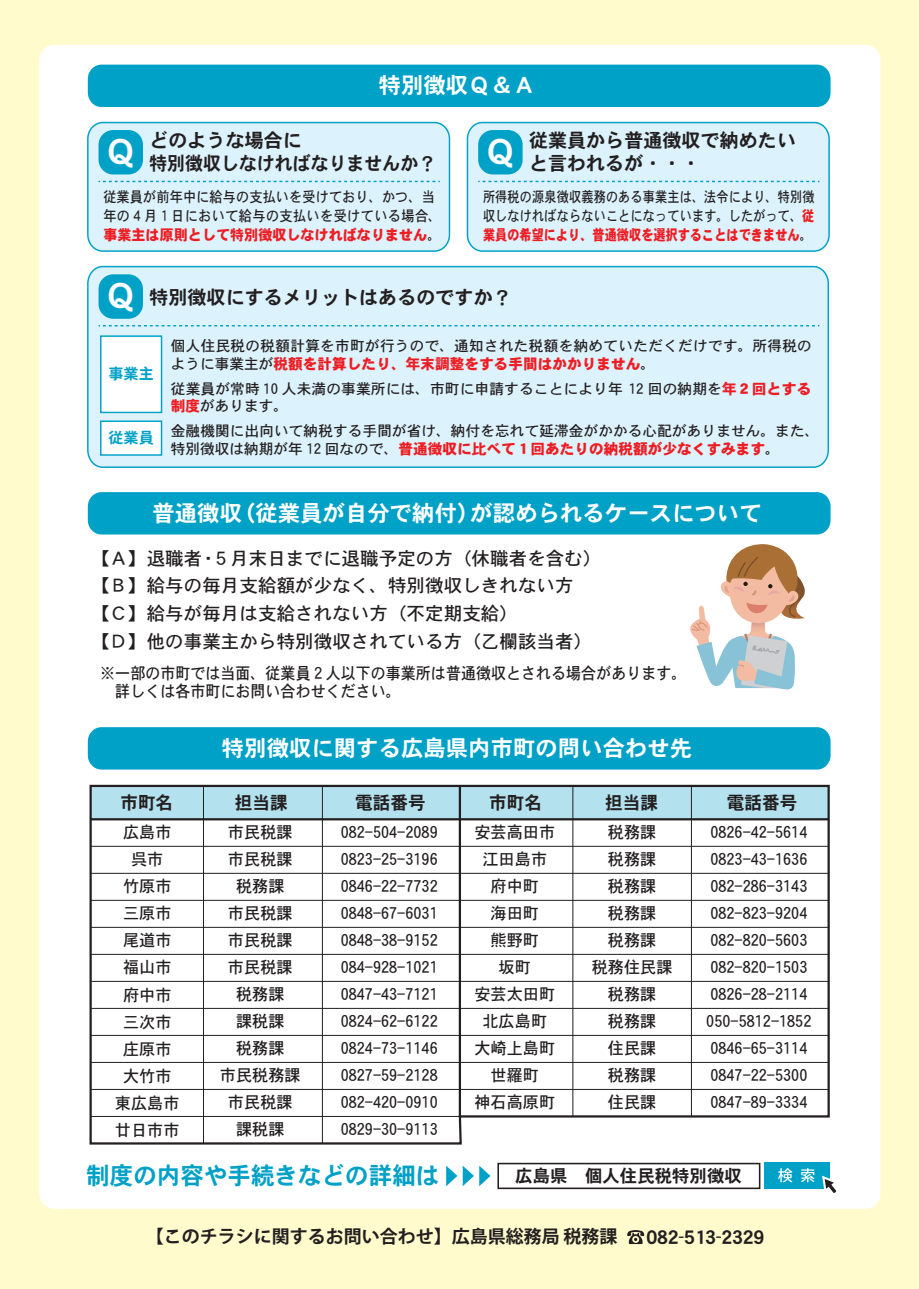
<style>
.page{position:relative;width:919px;height:1289px;background:#fff}
.page>*{position:absolute;margin:0;border:0;box-sizing:border-box;transform-origin:0 0}
.t1{font:24.15px "DFHS Gothic W7 WINP RKSJ H";color:#00a1c7}
.t2{font:22.35px "DFHS Gothic W7 WIN RKSJ H";color:#fff}
.t3{font:19.05px/23.4px "DFHS Gothic W7 WIN RKSJ H";color:#231f20}
.t4{font:18.9px "DFHS Gothic W7 WINP RKSJ H";color:#231f20}
.t5{font:18.6px/27.9px "DFHS Gothic W5 WIN RKSJ H";color:#231f20}
.t6{font:700 18px "Koz Go Pro";color:#231f20}
.t7{font:18px "DFHS Gothic W7 WIN RKSJ H";color:#231f20}
.t8{font:17.4px "DFHS Gothic W7 WINP RKSJ H";color:#231f20}
.t9{font:16.5px/27px "DFHS Gothic W5 WIN RKSJ H";color:#231f20;text-align:center}
.t10{font:16.5px/18px "DFHS Gothic W5 WIN RKSJ H";color:#231f20;scale:.91 1}
.t11{font:15.15px "DFHS Gothic W7 WIN RKSJ H";color:#00a1c7}
.t12{font:14.7px/17.5px "DFHS Gothic W5 WIN RKSJ H";letter-spacing:.01em;color:#231f20}
.t13{font:14.7px/19px "DFHS Gothic W5 WIN RKSJ H";letter-spacing:.01em;color:#231f20;text-align:justify;scale:.83 1}
.t14{font:14.7px/19px "DFHS Gothic W5 WIN RKSJ H";letter-spacing:.01em;color:#231f20;scale:.9 1}
.s1{font-family:"DFHS Gothic W9 WIN RKSJ H";color:#ee1d23}
.s2{font-size:34.65px;color:#fff}
</style>
<div class="page">
<div style="left:0;top:0;width:918px;height:1288px;background:#fffbcc"></div>
<div style="left:39px;top:45px;width:841px;height:1163px;background:#fff;border-radius:15px"></div>
<div style="left:88px;top:727px;width:742px;height:42px;background:#00a1c7;border-radius:14px"></div>
<div style="left:88px;top:492px;width:742px;height:42px;background:#00a1c7;border-radius:14px"></div>
<div style="left:88px;top:65px;width:742px;height:42px;background:#00a1c7;border-radius:14px"></div>
<svg style="left:690px;top:544px;width:115px;height:145px"></svg>
<div style="left:88px;top:122px;width:361px;height:129px;background:#dcf2fc;border-radius:16px"></div>
<div style="left:87px;top:122px;width:363px;height:130px;border:1px solid #00a1c7;border-radius:16px"></div>
<div style="left:98px;top:130px;width:45px;height:44px;background:#00a1c7;border-radius:15px"></div>
<svg style="left:98px;top:181px;width:342px;height:1px"></svg>
<div style="left:467px;top:122px;width:362px;height:129px;background:#dcf2fc;border-radius:16px"></div>
<div style="left:466px;top:122px;width:363px;height:130px;border:1px solid #00a1c7;border-radius:16px"></div>
<div style="left:478px;top:130px;width:44px;height:44px;background:#00a1c7;border-radius:15px"></div>
<svg style="left:478px;top:181px;width:341px;height:1px"></svg>
<div style="left:87px;top:265px;width:742px;height:203px;background:#dcf2fc"></div>
<div style="left:98px;top:274px;width:45px;height:45px;background:#00a1c7;border-radius:15px"></div>
<svg style="left:98px;top:325px;width:721px;height:1px"></svg>
<div style="left:100px;top:335px;width:62px;height:78px;background:#fff;border:1px solid #00a1c7"></div>
<div style="left:100px;top:420px;width:62px;height:35px;background:#fff;border:1px solid #00a1c7"></div>
<svg style="left:627px;top:1230px;width:17px;height:13px"></svg>
<svg style="left:89px;top:784px;width:741px;height:361px"></svg>
<div style="left:764px;top:1162px;width:66px;height:26px;background:#00a1c7"></div>
<div style="left:497px;top:1162px;width:263px;height:27px;background:#fff;border:2px solid #231f20"></div>
<svg style="left:778px;top:1168px;width:14px;height:14px"></svg>
<svg style="left:801px;top:1168px;width:13px;height:14px"></svg>
<svg style="left:820px;top:1175px;width:17px;height:18px"></svg>
<svg style="left:446px;top:1165px;width:44px;height:21px"></svg>
<p class="t2" style="left:378px;top:74px;width:158px">特別徴収Ｑ＆Ａ</p>
<p class="t3" style="left:103px;top:128px;width:334px;text-indent:46px">どのような場合に<br><sup>Ｑ</sup>特別徴収しなければなりませんか？</p>
<p class="t14" style="left:103px;top:187px;width:377px">従業員が前年中に給与の支払いを受けており、かつ、当年の４月１日において給与の支払いを受けている場合、<span class="s1">事業主は原則として特別徴収しなければなりません</span>。</p>
<p class="t3" style="left:483px;top:128px;width:314px;text-indent:46px">従業員から普通徴収で納めたい<br><sup>Ｑ</sup>と言われるが・・・</p>
<p class="t13" style="left:483px;top:187px;width:401px">所得税の源泉徴収義務のある事業主は、法令により、特別徴収しなければならないことになっています。したがって、<span class="s1">従業員の希望により、普通徴収を選択することはできません</span>。</p>
<p class="t3" style="left:103px;top:286px;width:410px"><span class="s2">Ｑ</span>特別徴収にするメリットはあるのですか？</p>
<p class="t12" style="left:171px;top:337px;width:642px">個人住民税の税額計算を市町が行うので、通知された税額を納めていただくだけです。所得税のように事業主が<span class="s1">税額を計算したり、年末調整をする手間はかかりません</span>。</p>
<p class="t11" style="left:108px;top:366px;width:47px">事業主</p>
<p class="t12" style="left:171px;top:380px;width:642px">従業員が常時 10 人未満の事業所には、市町に申請することにより年 12 回の納期を<span class="s1">年２回とする制度</span>があります。</p>
<p class="t12" style="left:171px;top:422px;width:650px">金融機関に出向いて納税する手間が省け、納付を忘れて延滞金がかかる心配がありません。また、特別徴収は納期が年 12 回なので、<span class="s1">普通徴収に比べて１回あたりの納税額が少なくすみます</span>。</p>
<p class="t11" style="left:108px;top:430px;width:47px">従業員</p>
<p class="t2" style="left:152px;top:501px;width:610px">普通徴収（従業員が自分で納付）が認められるケースについて</p>
<p class="t5" style="left:91px;top:544px;width:512px">【Ａ】退職者・５月末日までに退職予定の方（休職者を含む）【Ｂ】給与の毎月支給額が少なく、特別徴収しきれない方<br>【Ｃ】給与が毎月は支給されない方（不定期支給）<br>【Ｄ】他の事業主から特別徴収されている方（乙欄該当者）</p>
<p class="t10" style="left:100px;top:664px;width:645px">※一部の市町では当面、従業員２人以下の事業所は普通徴収とされる場合があります。　詳しくは各市町にお問い合わせください。</p>
<p class="t2" style="left:222px;top:736px;width:472px">特別徴収に関する広島県内市町の問い合わせ先</p>
<p class="t7" style="left:120px;top:793px;width:54px">市町名</p>
<p class="t7" style="left:235px;top:793px;width:54px">担当課</p>
<p class="t7" style="left:355px;top:793px;width:72px">電話番号</p>
<p class="t7" style="left:489px;top:793px;width:54px">市町名</p>
<p class="t7" style="left:605px;top:793px;width:54px">担当課</p>
<p class="t7" style="left:726px;top:793px;width:72px">電話番号</p>
<p class="t9" style="left:115px;top:819px;width:66px">広島市呉市<br>竹原市三原市尾道市福山市府中市三次市庄原市大竹市東広島市廿日市市</p>
<p class="t9" style="left:220px;top:819px;width:82px">市民税課市民税課税務課<br>市民税課市民税課市民税課税務課<br>課税課<br>税務課<br>市民税務課市民税課課税課</p>
<p class="t9" style="left:340px;top:819px;width:99px;text-align:justify">082-504-2089<br>0823-25-3196<br>0846-22-7732<br>0848-67-6031<br>0848-38-9152<br>084-928-1021<br>0847-43-7121<br>0824-62-6122<br>0824-73-1146<br>0827-59-2128<br>082-420-0910<br>0829-30-9113</p>
<p class="t9" style="left:474px;top:819px;width:82px">安芸高田市江田島市府中町<br>海田町<br>熊野町<br>坂町<br>安芸太田町北広島町大崎上島町世羅町<br>神石高原町</p>
<p class="t9" style="left:591px;top:819px;width:82px">税務課<br>税務課<br>税務課<br>税務課<br>税務課<br>税務住民課税務課<br>税務課<br>住民課<br>税務課<br>住民課</p>
<p class="t9" style="left:706px;top:819px;width:107px;text-align:left">0826-42-5614<br>0823-43-1636<br>082-286-3143<br>082-823-9204<br>082-820-5603<br>082-820-1503<br>0826-28-2114<br>050-5812-1852<br>0846-65-3114<br>0847-22-5300<br>0847-89-3334</p>
<p class="t1" style="left:86px;top:1163px;width:354px">制度の内容や手続きなどの詳細は</p>
<p class="t8" style="left:515px;top:1167px;width:228px">広島県　個人住民税特別徴収</p>
<p class="t6" style="left:146px;top:1224px;width:473px">【このチラシに関するお問い合わせ】広島県総務局 税務課</p>
<p class="t4" style="left:646px;top:1227px;width:119px">082-513-2329</p>
</div>
